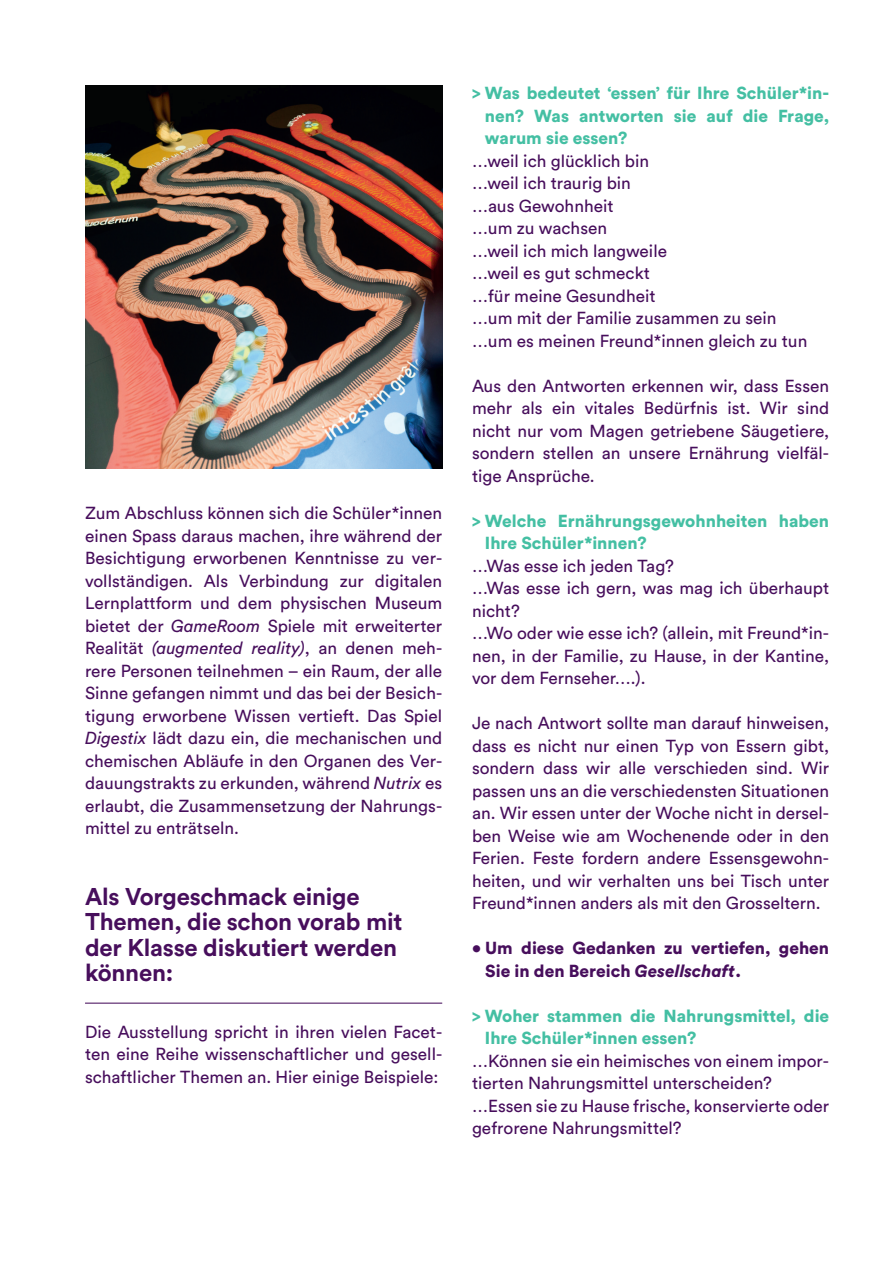
<style>
.page{position:relative;width:893px;height:1263px;background:#fff}
.page>*{position:absolute;margin:0;border:0;box-sizing:border-box;transform-origin:0 0}
.intertitre{font:700 24px/25.5px "Circular Pro";letter-spacing:-.01em;color:#470e5c}
.texte{font:17.25px/22.5px "Circular Pro";color:#470e5c;text-align:justify}
.sous-titre{font:900 17.25px/22.5px "Circular Pro";color:#44bfa3;text-align:justify}
.texte-2{font:900 17.25px/22.5px "Circular Pro";color:#470e5c}
.texte-3{font:900 17.25px/22.5px "Circular Pro";color:#44bfa3}
.s1{font-style:italic}
</style>
<div class="page">
<hr style="left:85px;top:1002px;width:357px;height:2px;background:#470e5c">
<img style="left:85px;top:85px;width:357px;height:384px">
<p class="texte" style="left:85px;top:501px;width:359px">Zum Abschluss können sich die Schüler*innen einen Spass daraus machen, ihre während der Besichtigung erworbenen Kenntnisse zu ver&shy;vollständigen. Als Verbindung zur digitalen Lernplattform und dem physischen Museum bietet der <span class="s1">GameRoom</span> Spiele mit erweiterter Realität <span class="s1">(augmented reality)</span>, an denen meh&shy;rere Personen teilnehmen – ein Raum, der alle Sinne gefangen nimmt und das bei der Besich&shy;tigung erworbene Wissen vertieft. Das Spiel <span class="s1">Digestix</span> lädt dazu ein, die mechanischen und chemischen Abläufe in den Organen des Ver&shy;dauungstrakts zu erkunden, während <span class="s1">Nutrix</span> es erlaubt, die Zusammensetzung der Nahrungs&shy;mittel zu enträtseln.</p>
<p class="intertitre" style="left:85px;top:883px;width:319px">Als Vorgeschmack einige<br>Themen, die schon vorab mit der Klasse diskutiert werden können:</p>
<p class="texte" style="left:85px;top:1020px;width:359px">Die Ausstellung spricht in ihren vielen Facet&shy;ten eine Reihe wissenschaftlicher und gesell&shy;schaftlicher Themen an. Hier einige Beispiele:</p>
<p class="sous-titre" style="left:485px;top:81px;width:346px;text-indent:-13px">&gt; Was bedeutet ‘essen’ für Ihre Schüler*in&shy;nen? Was antworten sie auf die Frage, warum sie essen?</p>
<p class="texte" style="left:472px;top:148px;width:179px">…weil ich glücklich bin</p>
<p class="texte" style="left:472px;top:171px;width:160px">…weil ich traurig bin</p>
<p class="texte" style="left:472px;top:193px;width:143px">…aus Gewohnheit</p>
<p class="texte" style="left:472px;top:216px;width:137px">…um zu wachsen</p>
<p class="texte" style="left:472px;top:238px;width:197px">…weil ich mich langweile</p>
<p class="texte" style="left:472px;top:261px;width:179px">…weil es gut schmeckt</p>
<p class="texte" style="left:472px;top:283px;width:185px">…für meine Gesundheit</p>
<p class="texte" style="left:472px;top:306px;width:306px">…um mit der Familie zusammen zu sein</p>
<p class="texte" style="left:472px;top:328px;width:337px">…um es meinen Freund*innen gleich zu tun</p>
<p class="texte" style="left:472px;top:373px;width:359px">Aus den Antworten erkennen wir, dass Essen mehr als ein vitales Bedürfnis ist. Wir sind nicht nur vom Magen getriebene Säugetiere, sondern stellen an unsere Ernährung vielfäl&shy;tige Ansprüche.</p>
<p class="sous-titre" style="left:485px;top:509px;width:346px;text-indent:-13px">&gt; Welche Ernährungsgewohnheiten haben<br>Ihre Schüler*innen?</p>
<p class="texte" style="left:472px;top:553px;width:204px">…Was esse ich jeden Tag?</p>
<p class="texte" style="left:472px;top:576px;width:359px">…Was esse ich gern, was mag ich überhaupt nicht?</p>
<p class="texte" style="left:472px;top:621px;width:359px">…Wo oder wie esse ich? (allein, mit Freund*in&shy;nen, in der Familie, zu Hause, in der Kantine, vor dem Fernseher….).</p>
<p class="texte" style="left:472px;top:711px;width:359px">Je nach Antwort sollte man darauf hinweisen, dass es nicht nur einen Typ von Essern gibt, sondern dass wir alle verschieden sind. Wir passen uns an die verschiedensten Situationen an. Wir essen unter der Woche nicht in dersel&shy;ben Weise wie am Wochenende oder in den Ferien. Feste fordern andere Essensgewohn&shy;heiten, und wir verhalten uns bei Tisch unter Freund*innen anders als mit den Grosseltern.</p>
<p class="texte-2" style="left:485px;top:936px;width:345px;text-indent:-13px">• Um diese Gedanken zu vertiefen, gehen<br>Sie in den Bereich <span class="s1">Gesellschaft</span>.</p>
<p class="texte-3" style="left:485px;top:1004px;width:346px;text-indent:-13px">&gt; Woher stammen die Nahrungsmittel, die<br>Ihre Schüler*innen essen?</p>
<p class="texte" style="left:472px;top:1048px;width:359px">…Können sie ein heimisches von einem impor&shy;tierten Nahrungsmittel unterscheiden?</p>
<p class="texte" style="left:472px;top:1093px;width:359px">…Essen sie zu Hause frische, konservierte oder gefrorene Nahrungsmittel?</p>
</div>
